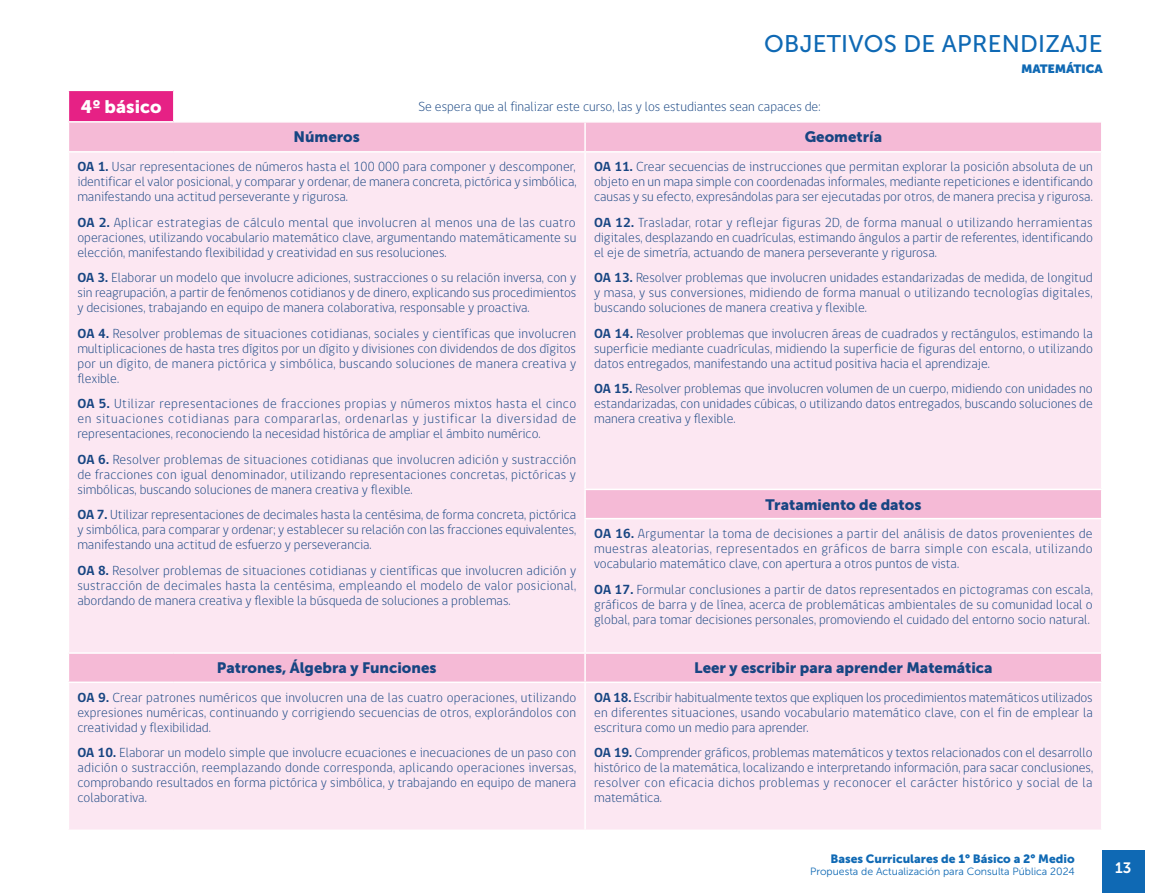
<style>
.page{position:relative;width:1170px;height:893px;background:#fff}
.page>*{position:absolute;margin:0;border:0;box-sizing:border-box;transform-origin:0 0}
.t1{font:24px "Museo Sans 500";letter-spacing:.01em;color:#0f69b4}
.t2{font:18px "Museo Sans 900";color:#fff}
.t3{font:15px "Museo Sans 900";color:#174582}
.t4{font:15px "Museo Sans 700";color:#fff}
.t5{font:300 13.5px/15px "gob CL";color:#174582;text-align:justify}
.t6{font:12px "Museo Sans 900";color:#0f69b4}
.t7{font:900 12px "Museo Sans Display";color:#0f69b4}
.t8{font:10.5px "Museo Sans 300";color:#0f69b4}
.s1{font-weight:700}
</style>
<div class="page">
<div style="left:1102px;top:851px;width:42px;height:42px;background:#0f69b4"></div>
<div style="left:68px;top:90px;width:106px;height:32px;background:#e62185"></div>
<div style="left:69px;top:123px;width:1031px;height:28px;background:#f5bad6"></div>
<div style="left:69px;top:153px;width:1031px;height:677px;background:#fce7f2"></div>
<hr style="left:68px;top:91px;width:1px;height:30px;background:#fff">
<svg style="left:584px;top:123px;width:1px;height:28px"></svg>
<hr style="left:68px;top:121px;width:106px;height:2px;background:#fff">
<hr style="left:584px;top:153px;width:1px;height:336px;background:#fff">
<svg style="left:584px;top:490px;width:1px;height:28px"></svg>
<hr style="left:584px;top:519px;width:1px;height:133px;background:#fff">
<hr style="left:68px;top:652px;width:106px;height:2px;background:#fff">
<hr style="left:174px;top:652px;width:411px;height:2px;background:#fff">
<hr style="left:68px;top:90px;width:106px;height:1px;background:#fff">
<hr style="left:173px;top:91px;width:1px;height:30px;background:#fff">
<hr style="left:584px;top:683px;width:1px;height:147px;background:#fff">
<svg style="left:584px;top:654px;width:1px;height:27px"></svg>
<hr style="left:584px;top:489px;width:518px;height:1px;background:#fff">
<hr style="left:584px;top:518px;width:518px;height:1px;background:#fff">
<hr style="left:68px;top:681px;width:106px;height:2px;background:#fff">
<hr style="left:174px;top:681px;width:411px;height:2px;background:#fff">
<hr style="left:585px;top:652px;width:517px;height:2px;background:#fff">
<hr style="left:585px;top:681px;width:517px;height:2px;background:#fff">
<h1 class="t1" style="left:764px;top:30px;width:339px">OBJETIVOS DE APRENDIZAJE</h1>
<p class="t7" style="left:1021px;top:62px;width:20px">MATEMÁTICA</p>
<h2 class="t2" style="left:81px;top:96px;width:82px">4º básico</h2>
<p class="t5" style="left:418px;top:100px;width:403px">Se espera que al finalizar este curso, las y los estudiantes sean capaces de:</p>
<p class="t3" style="left:293px;top:129px;width:68px">Números</p>
<p class="t3" style="left:804px;top:129px;width:79px">Geometría</p>
<p class="t5" style="left:77px;top:160px;width:500px"><span class="s1">OA 1.</span> Usar representaciones de números hasta el 100 000 para componer y descomponer, identificar el valor posicional, y comparar y ordenar, de manera concreta, pictórica y simbólica, manifestando una actitud perseverante y rigurosa.</p>
<p class="t5" style="left:77px;top:215px;width:500px"><span class="s1">OA 2.</span> Aplicar estrategias de cálculo mental que involucren al menos una de las cuatro operaciones, utilizando vocabulario matemático clave, argumentando matemáticamente su elección, manifestando flexibilidad y creatividad en sus resoluciones.</p>
<p class="t5" style="left:77px;top:271px;width:500px"><span class="s1">OA 3.</span> Elaborar un modelo que involucre adiciones, sustracciones o su relación inversa, con y sin reagrupación, a partir de fenómenos cotidianos y de dinero, explicando sus procedimientos y decisiones, trabajando en equipo de manera colaborativa, responsable y proactiva.</p>
<p class="t5" style="left:77px;top:326px;width:500px"><span class="s1">OA 4.</span> Resolver problemas de situaciones cotidianas, sociales y científicas que involucren multiplicaciones de hasta tres dígitos por un dígito y divisiones con dividendos de dos dígitos por un dígito, de manera pictórica y simbólica, buscando soluciones de manera creativa y flexible.</p>
<p class="t5" style="left:77px;top:397px;width:500px"><span class="s1">OA 5.</span> Utilizar representaciones de fracciones propias y números mixtos hasta el cinco en situaciones cotidianas para compararlas, ordenarlas y justificar la diversidad de representaciones, reconociendo la necesidad histórica de ampliar el ámbito numérico.</p>
<p class="t5" style="left:77px;top:452px;width:500px"><span class="s1">OA 6.</span> Resolver problemas de situaciones cotidianas que involucren adición y sustracción de fracciones con igual denominador, utilizando representaciones concretas, pictóricas y simbólicas, buscando soluciones de manera creativa y flexible.</p>
<p class="t5" style="left:77px;top:508px;width:500px"><span class="s1">OA 7.</span> Utilizar representaciones de decimales hasta la centésima, de forma concreta, pictórica y simbólica, para comparar y ordenar; y establecer su relación con las fracciones equivalentes, manifestando una actitud de esfuerzo y perseverancia.</p>
<p class="t5" style="left:77px;top:563px;width:500px"><span class="s1">OA 8.</span> Resolver problemas de situaciones cotidianas y científicas que involucren adición y sustracción de decimales hasta la centésima, empleando el modelo de valor posicional, abordando de manera creativa y flexible la búsqueda de soluciones a problemas.</p>
<p class="t5" style="left:594px;top:160px;width:500px"><span class="s1">OA 11.</span> Crear secuencias de instrucciones que permitan explorar la posición absoluta de un objeto en un mapa simple con coordenadas informales, mediante repeticiones e identificando causas y su efecto, expresándolas para ser ejecutadas por otros, de manera precisa y rigurosa.</p>
<p class="t5" style="left:594px;top:215px;width:500px"><span class="s1">OA 12.</span> Trasladar, rotar y reflejar figuras 2D, de forma manual o utilizando herramientas digitales, desplazando en cuadrículas, estimando ángulos a partir de referentes, identificando el eje de simetría, actuando de manera perseverante y rigurosa.</p>
<p class="t5" style="left:594px;top:271px;width:500px"><span class="s1">OA 13.</span> Resolver problemas que involucren unidades estandarizadas de medida, de longitud y masa, y sus conversiones, midiendo de forma manual o utilizando tecnologías digitales, buscando soluciones de manera creativa y flexible.</p>
<p class="t5" style="left:594px;top:326px;width:500px"><span class="s1">OA 14.</span> Resolver problemas que involucren áreas de cuadrados y rectángulos, estimando la superficie mediante cuadrículas, midiendo la superficie de figuras del entorno, o utilizando datos entregados, manifestando una actitud positiva hacia el aprendizaje.</p>
<p class="t5" style="left:594px;top:382px;width:500px"><span class="s1">OA 15.</span> Resolver problemas que involucren volumen de un cuerpo, midiendo con unidades no estandarizadas, con unidades cúbicas, o utilizando datos entregados, buscando soluciones de manera creativa y flexible.</p>
<p class="t3" style="left:765px;top:496px;width:158px">Tratamiento de datos</p>
<p class="t5" style="left:594px;top:526px;width:500px"><span class="s1">OA 16.</span> Argumentar la toma de decisiones a partir del análisis de datos provenientes de muestras aleatorias, representados en gráficos de barra simple con escala, utilizando vocabulario matemático clave, con apertura a otros puntos de vista.</p>
<p class="t5" style="left:594px;top:582px;width:500px"><span class="s1">OA 17.</span> Formular conclusiones a partir de datos representados en pictogramas con escala, gráficos de barra y de línea, acerca de problemáticas ambientales de su comunidad local o global, para tomar decisiones personales, promoviendo el cuidado del entorno socio natural.</p>
<p class="t3" style="left:217px;top:659px;width:221px">Patrones, Álgebra y Funciones</p>
<p class="t3" style="left:694px;top:659px;width:300px">Leer y escribir para aprender Matemática</p>
<p class="t5" style="left:77px;top:690px;width:500px"><span class="s1">OA 9.</span> Crear patrones numéricos que involucren una de las cuatro operaciones, utilizando expresiones numéricas, continuando y corrigiendo secuencias de otros, explorándolos con creatividad y flexibilidad.</p>
<p class="t5" style="left:77px;top:746px;width:500px"><span class="s1">OA 10.</span> Elaborar un modelo simple que involucre ecuaciones e inecuaciones de un paso con adición o sustracción, reemplazando donde corresponda, aplicando operaciones inversas, comprobando resultados en forma pictórica y simbólica, y trabajando en equipo de manera colaborativa.</p>
<p class="t5" style="left:594px;top:690px;width:500px"><span class="s1">OA 18.</span> Escribir habitualmente textos que expliquen los procedimientos matemáticos utilizados en diferentes situaciones, usando vocabulario matemático clave, con el fin de emplear la escritura como un medio para aprender.</p>
<p class="t5" style="left:594px;top:746px;width:500px"><span class="s1">OA 19.</span> Comprender gráficos, problemas matemáticos y textos relacionados con el desarrollo histórico de la matemática, localizando e interpretando información, para sacar conclusiones, resolver con eficacia dichos problemas y reconocer el carácter histórico y social de la matemática.</p>
<p class="t6" style="left:830px;top:851px;width:246px">Bases Curriculares de 1° Básico a 2° Medio</p>
<p class="t8" style="left:810px;top:865px;width:266px">Propuesta de Actualización para Consulta Pública 2024</p>
<p class="t4" style="left:1115px;top:859px;width:18px">13</p>
</div>
